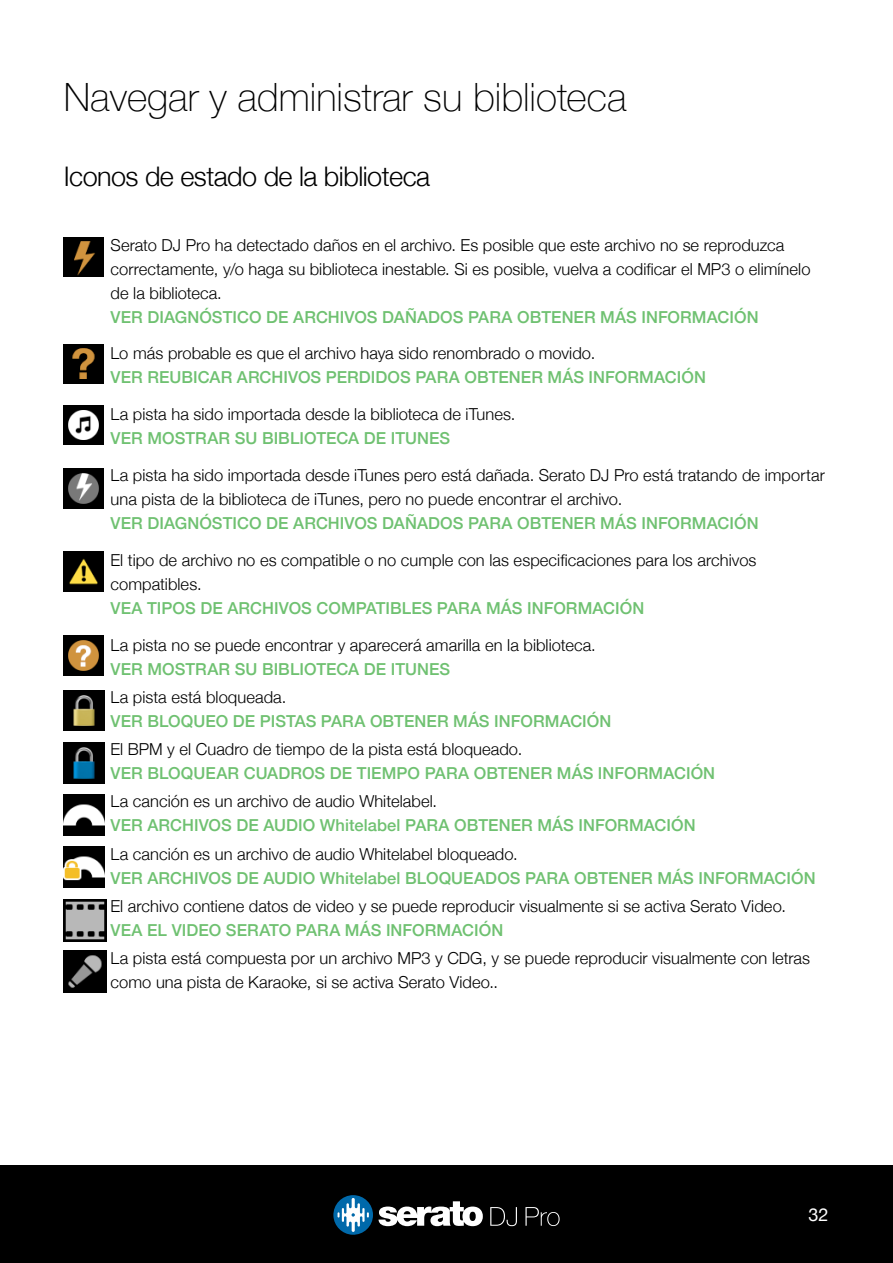
<style>
.page{position:relative;width:893px;height:1263px;background:#fff}
.page>*{position:absolute;margin:0;border:0;box-sizing:border-box;transform-origin:0 0}
.t1{font:100 39px "Helvetica Neue";color:#000}
.t2{font:300 27px "Helvetica Neue";letter-spacing:-.02em;color:#000}
.t3{font:18px "Helvetica Neue";color:#fff}
.t4{font:300 16.5px/24px "Helvetica Neue";letter-spacing:.005em;color:#000}
.t5{font:500 16.5px "Helvetica Neue";letter-spacing:.005em;color:#6fc171}
</style>
<div class="page">
<div style="left:0;top:1165px;width:893px;height:98px;background:#000"></div>
<svg style="left:379px;top:1201px;width:104px;height:25px"></svg>
<svg style="left:333px;top:1195px;width:40px;height:40px"></svg>
<svg style="left:525px;top:1207px;width:35px;height:19px"></svg>
<svg style="left:490px;top:1207px;width:27px;height:19px"></svg>
<img style="left:64px;top:237px;width:39px;height:39px">
<img style="left:64px;top:344px;width:39px;height:40px">
<img style="left:64px;top:405px;width:39px;height:40px">
<img style="left:64px;top:468px;width:40px;height:40px">
<img style="left:64px;top:552px;width:40px;height:40px">
<img style="left:64px;top:636px;width:40px;height:40px">
<img style="left:64px;top:690px;width:40px;height:41px">
<img style="left:64px;top:742px;width:40px;height:41px">
<img style="left:64px;top:795px;width:40px;height:40px">
<img style="left:64px;top:847px;width:40px;height:40px">
<img style="left:64px;top:899px;width:42px;height:42px">
<img style="left:64px;top:950px;width:42px;height:43px">
<h1 class="t1" style="left:64px;top:67px;width:564px">Navegar y administrar su biblioteca</h1>
<h2 class="t2" style="left:64px;top:154px;width:368px">Iconos de estado de la biblioteca</h2>
<p class="t4" style="left:111px;top:231px;width:701px">Serato DJ Pro ha detectado daños en el archivo. Es posible que este archivo no se reproduzca correctamente, y/o haga su biblioteca inestable. Si es posible, vuelva a codificar el MP3 o elimínelo de la biblioteca.</p>
<p class="t5" style="left:111px;top:303px;width:650px">VER DIAGNÓSTICO DE ARCHIVOS DAÑADOS PARA OBTENER MÁS INFORMACIÓN</p>
<p class="t4" style="left:111px;top:340px;width:486px">Lo más probable es que el archivo haya sido renombrado o movido.</p>
<p class="t5" style="left:111px;top:364px;width:597px">VER REUBICAR ARCHIVOS PERDIDOS PARA OBTENER MÁS INFORMACIÓN</p>
<p class="t4" style="left:111px;top:401px;width:406px">La pista ha sido importada desde la biblioteca de iTunes.</p>
<p class="t5" style="left:111px;top:425px;width:341px">VER MOSTRAR SU BIBLIOTECA DE ITUNES</p>
<p class="t4" style="left:111px;top:462px;width:716px">La pista ha sido importada desde iTunes pero está dañada. Serato DJ Pro está tratando de importar una pista de la biblioteca de iTunes, pero no puede encontrar el archivo.</p>
<p class="t5" style="left:111px;top:510px;width:650px">VER DIAGNÓSTICO DE ARCHIVOS DAÑADOS PARA OBTENER MÁS INFORMACIÓN</p>
<p class="t4" style="left:111px;top:547px;width:647px">El tipo de archivo no es compatible o no cumple con las especificaciones para los archivos compatibles.</p>
<p class="t5" style="left:111px;top:595px;width:535px">VEA TIPOS DE ARCHIVOS COMPATIBLES PARA MÁS INFORMACIÓN</p>
<p class="t4" style="left:111px;top:631px;width:487px">La pista no se puede encontrar y aparecerá amarilla en la biblioteca.</p>
<p class="t5" style="left:111px;top:655px;width:341px">VER MOSTRAR SU BIBLIOTECA DE ITUNES</p>
<p class="t4" style="left:111px;top:684px;width:177px">La pista está bloqueada.</p>
<p class="t5" style="left:111px;top:708px;width:502px">VER BLOQUEO DE PISTAS PARA OBTENER MÁS INFORMACIÓN</p>
<p class="t4" style="left:111px;top:736px;width:413px">El BPM y el Cuadro de tiempo de la pista está bloqueado.</p>
<p class="t5" style="left:111px;top:760px;width:606px">VER BLOQUEAR CUADROS DE TIEMPO PARA OBTENER MÁS INFORMACIÓN</p>
<p class="t4" style="left:111px;top:788px;width:328px">La canción es un archivo de audio Whitelabel.</p>
<p class="t5" style="left:111px;top:812px;width:587px">VER ARCHIVOS DE AUDIO Whitelabel PARA OBTENER MÁS INFORMACIÓN</p>
<p class="t4" style="left:111px;top:840px;width:409px">La canción es un archivo de audio Whitelabel bloqueado.</p>
<p class="t5" style="left:111px;top:864px;width:707px">VER ARCHIVOS DE AUDIO Whitelabel BLOQUEADOS PARA OBTENER MÁS INFORMACIÓN</p>
<p class="t4" style="left:111px;top:893px;width:677px">El archivo contiene datos de video y se puede reproducir visualmente si se activa Serato Video.</p>
<p class="t5" style="left:111px;top:917px;width:394px">VEA EL VIDEO SERATO PARA MÁS INFORMACIÓN</p>
<p class="t4" style="left:111px;top:945px;width:701px">La pista está compuesta por un archivo MP3 y CDG, y se puede reproducir visualmente con letras como una pista de Karaoke, si se activa Serato Video..</p>
<p class="t3" style="left:808px;top:1202px;width:22px">32</p>
</div>
